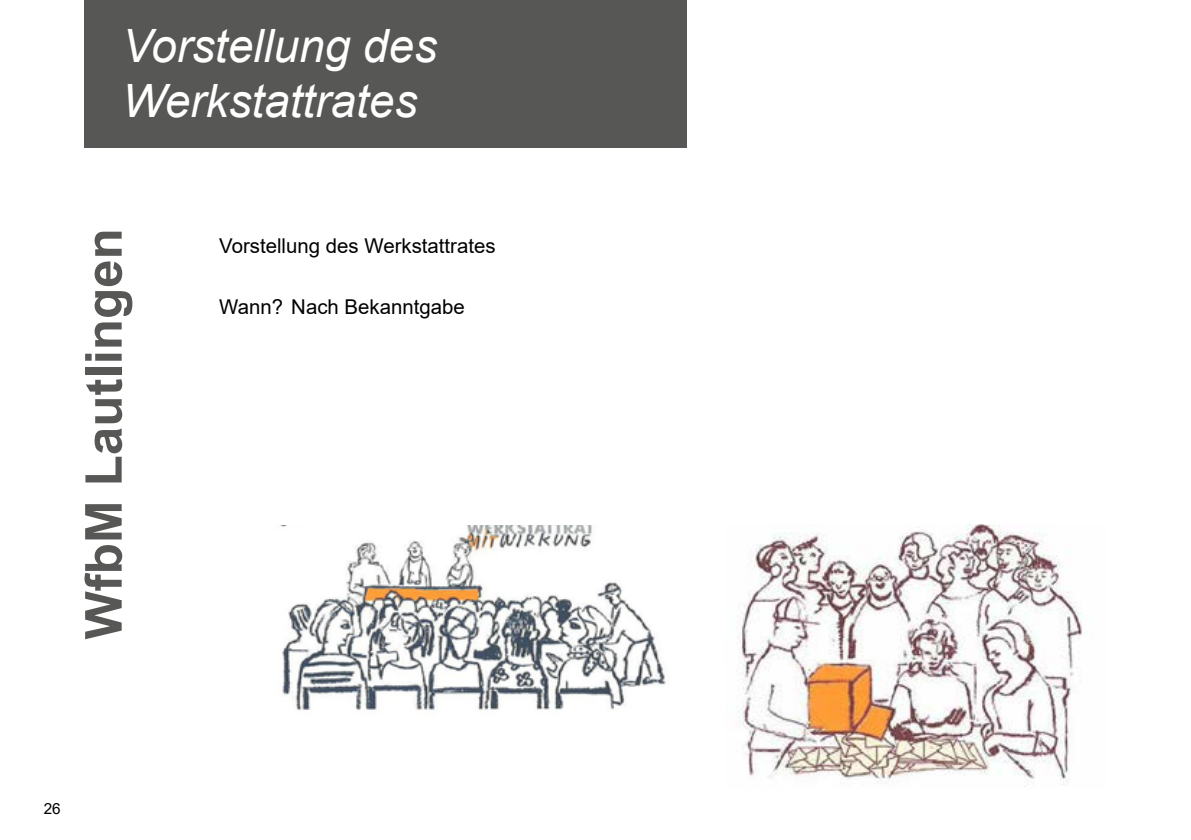
<style>
.page{position:relative;width:1191px;height:840px;background:#fff}
.page>*{position:absolute;margin:0;border:0;box-sizing:border-box;transform-origin:0 0}
.t1{font:700 51px "Arial";color:#575756}
.t2{font:italic 46px/55px "Arial";color:#fff}
.t3{font:20.4px "Arial";color:#000}
.t4{font:15.4px "Arial";color:#000}
</style>
<div class="page">
<div style="left:84px;top:0;width:602px;height:147px;background:#575756"></div>
<img style="left:280px;top:525px;width:386px;height:185px">
<img style="left:737px;top:524px;width:346px;height:263px">
<h2 class="t2" style="left:122px;top:19px;width:316px">Vorstellung des<br>Werkstattrates</h2>
<h1 class="t1" style="left:68px;top:639px;width:412px;rotate:-90deg">WfbM Lautlingen</h1>
<p class="t3" style="left:219px;top:232px;width:278px">Vorstellung des Werkstattrates</p>
<p class="t3" style="left:219px;top:293px;width:247px">Wann? Nach Bekanntgabe</p>
<p class="t4" style="left:44px;top:797px;width:19px">26</p>
</div>
